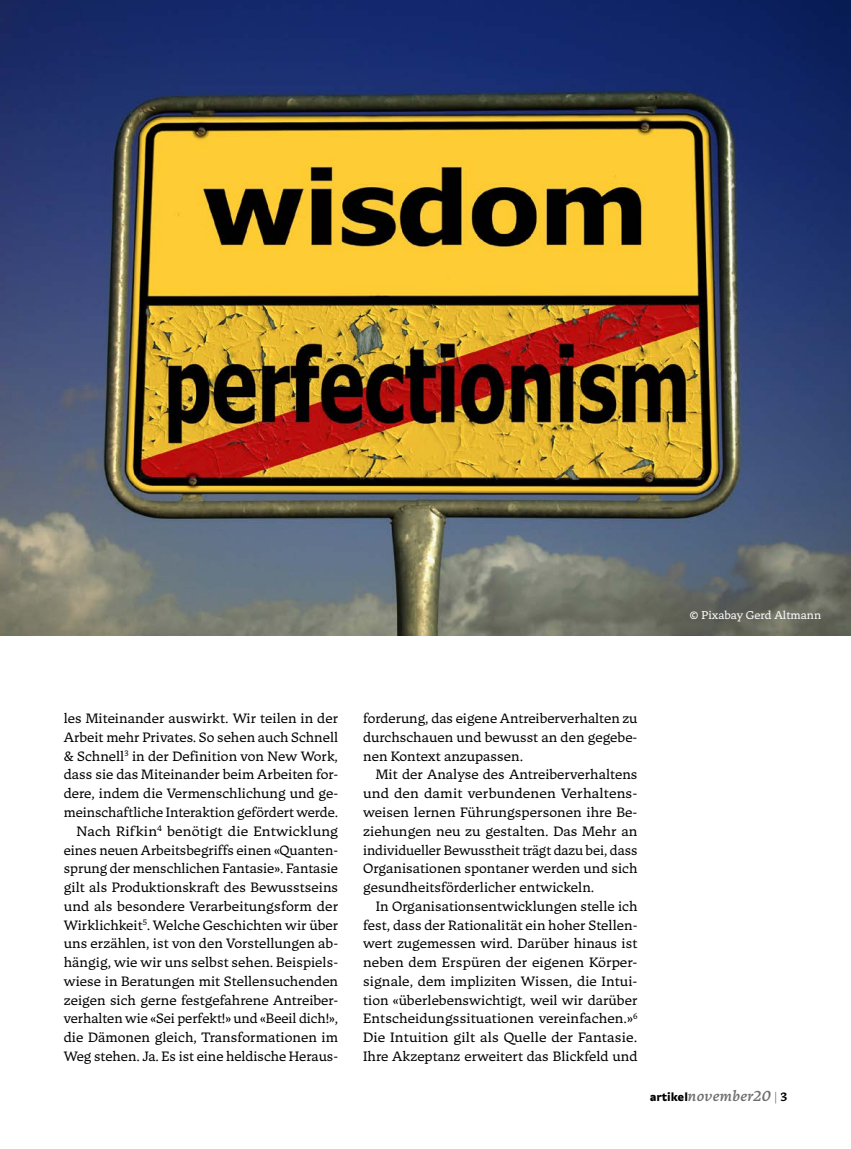
<style>
.page{position:relative;width:851px;height:1149px;background:#fff}
.page>*{position:absolute;margin:0;border:0;box-sizing:border-box;transform-origin:0 0}
.t1{font:italic 500 14.4px "Tuna";letter-spacing:.02em;color:#706f6f}
.t2{font:13.5px/18.8px "Tuna";color:#000;text-align:justify}
.t3{font:11.25px "Tuna";color:#fff}
.s1{font-family:"Strada OT"}
.s2{font-family:"Strada OT";font-weight:900;font-style:normal;font-size:12px;color:#000}
.s3{font-weight:400;font-style:normal;font-size:12px}
.s4{font-weight:700;font-style:normal;font-size:12px;color:#000}
</style>
<div class="page">
<img style="left:0;top:0;width:850px;height:635px">
<p class="t3" style="left:689px;top:608px;width:133px"><span class="s1">©</span> Pixabay Gerd Altmann</p>
<p class="t2" style="left:64px;top:709px;width:276px;text-align:right">les Miteinander auswirkt. Wir teilen in der Arbeit mehr Privates. So sehen auch Schnell &amp; Schnell<sup>3</sup> in der Definition von New Work, dass sie das Miteinander beim Arbeiten for&shy;dere, indem die Vermenschlichung und ge&shy;meinschaftliche Interaktion gefördert werde.<br>Nach Rifkin<sup>4</sup> benötigt die Entwicklung eines neuen Arbeitsbegriffs einen «Quanten&shy;sprung der menschlichen Fantasie». Fantasie gilt als Produktionskraft des Bewusstseins und als besondere Verarbeitungsform der Wirklichkeit<sup>5</sup>. Welche Geschichten wir über uns erzählen, ist von den Vorstellungen ab&shy;hängig, wie wir uns selbst sehen. Beispiels&shy;wiese in Beratungen mit Stellensuchenden zeigen sich gerne festgefahrene Antreiber&shy;verhalten wie «Sei perfekt!» und «Beeil dich!», die Dämonen gleich, Transformationen im Weg stehen. Ja. Es ist eine heldische Heraus-</p>
<p class="t2" style="left:363px;top:709px;width:276px">forderung, das eigene Antreiberverhalten zu durchschauen und bewusst an den gegebe&shy;nen Kontext anzupassen.</p>
<p class="t2" style="left:363px;top:765px;width:276px;text-indent:13px">Mit der Analyse des Antreiberverhaltens und den damit verbundenen Verhaltens&shy;weisen lernen Führungspersonen ihre Be&shy;ziehungen neu zu gestalten. Das Mehr an individueller Bewusstheit trägt dazu bei, dass Organisationen spontaner werden und sich gesundheitsförderlicher entwickeln.</p>
<p class="t2" style="left:363px;top:896px;width:276px;text-indent:13px">In Organisationsentwicklungen stelle ich fest, dass der Rationalität ein hoher Stellen&shy;wert zugemessen wird. Darüber hinaus ist neben dem Erspüren der eigenen Körper&shy;signale, dem impliziten Wissen, die Intui&shy;tion «überlebenswichtigt, weil wir darüber Entscheidungssituationen vereinfachen.»<sup>6<br></sup>Die Intuition gilt als Quelle der Fantasie.<br>Ihre Akzeptanz erweitert das Blickfeld und</p>
<p class="t1" style="left:649px;top:1086px;width:139px"><span class="s2">artikel</span>november20 <span class="s3">|</span> <span class="s4">3</span></p>
</div>
